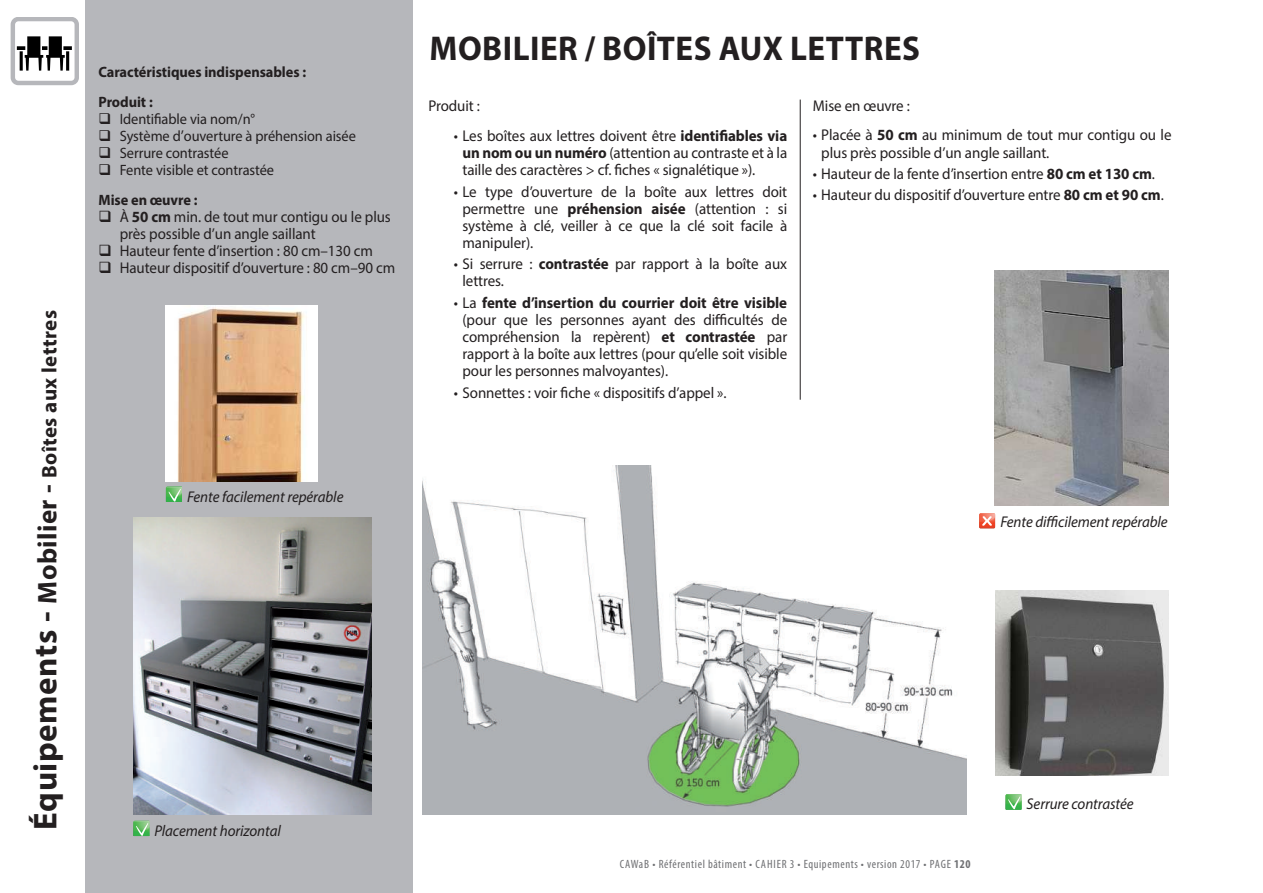
<style>
.page{position:relative;width:1263px;height:893px;background:#fff}
.page>*{position:absolute;margin:0;border:0;box-sizing:border-box;transform-origin:0 0}
.t1{font:700 34.5px "Myriad Pro";letter-spacing:.015em;color:#231f20;scale:.96 1}
.t2{font:700 21px "Myriad Pro";letter-spacing:.015em;color:#231f20}
.t3{font:15.6px/17.1px "Myriad Pro";letter-spacing:-.005em;color:#231f20;text-align:justify;scale:.96 1}
.t4{font:italic 15.6px "Myriad Pro";letter-spacing:-.005em;color:#231f20;scale:.96 1}
.t5{font:15px/17.1px "Myriad Pro";letter-spacing:-.005em;color:#231f20;scale:.96 1}
.t6{font:700 15px/29.8px "Myriad Pro";letter-spacing:-.005em;color:#231f20;scale:.96 1}
.t7{font:condensed 12px "Myriad Pro";letter-spacing:.05em;color:#6f7073}
.s1{font-size:33px}
.s2{font-size:27px}
.s3{font-size:15.6px}
.s4{font-weight:700}
</style>
<div class="page">
<div style="left:85px;top:0;width:327px;height:893px;background:#b6b7bb"></div>
<svg style="left:133px;top:821px;width:16px;height:15px"></svg>
<svg style="left:1005px;top:794px;width:16px;height:15px"></svg>
<hr style="left:800px;top:100px;width:1px;height:300px;background:#231f20">
<img style="left:133px;top:517px;width:238px;height:297px">
<img style="left:422px;top:466px;width:545px;height:348px">
<div style="left:11px;top:17px;width:68px;height:68px;border:4px solid #b6b7bb;border-radius:6px"></div>
<svg style="left:17px;top:36px;width:55px;height:35px"></svg>
<img style="left:994px;top:270px;width:174px;height:236px">
<img style="left:166px;top:306px;width:151px;height:176px">
<svg style="left:166px;top:486px;width:16px;height:16px"></svg>
<svg style="left:979px;top:513px;width:16px;height:15px"></svg>
<img style="left:995px;top:590px;width:173px;height:186px">
<h2 class="t2" style="left:36px;top:830px;width:521px;rotate:-90deg"><span class="s1">Équipements -</span> <span class="s2">Mobilier -</span> Boîtes aux lettres</h2>
<p class="t6" style="left:99px;top:56px;width:218px">Caractéristiques indispensables :<br>Produit :</p>
<p class="t5" style="left:120px;top:110px;width:248px">Identifiable via nom/n°<br>Système d<span class="s3">’</span>ouverture à préhension aisée<br>Serrure contrastée<br>Fente visible et contrastée</p>
<p class="t6" style="left:99px;top:185px;width:105px">Mise en œuvre :</p>
<p class="t3" style="left:120px;top:208px;width:288px;text-align:left">À <span class="s4">50 cm</span> min. de tout mur contigu ou le plus près possible d’un angle saillant<br>Hauteur fente d’insertion : 80 cm–130 cm Hauteur dispositif d’ouverture : 80 cm–90 cm</p>
<h1 class="t1" style="left:429px;top:26px;width:513px">MOBILIER / BOÎTES AUX LETTRES</h1>
<p class="t3" style="left:428px;top:97px;width:55px">Produit :</p>
<p class="t3" style="left:462px;top:127px;width:340px;text-indent:-9px">• Les boîtes aux lettres doivent être <span class="s4">identifiables via un nom ou un numéro</span> (attention au contraste et à la taille des caractères &gt; cf. fiches « signalétique »).</p>
<p class="t3" style="left:462px;top:183px;width:340px;text-indent:-9px">• Le type d’ouverture de la boîte aux lettres doit permettre une <span class="s4">préhension aisée</span> (attention : si système à clé, veiller à ce que la clé soit facile à manipuler).</p>
<p class="t3" style="left:462px;top:255px;width:340px;text-indent:-9px">• Si serrure : <span class="s4">contrastée</span> par rapport à la boîte aux lettres.</p>
<p class="t3" style="left:462px;top:294px;width:340px;text-indent:-9px">• La <span class="s4">fente d’insertion du courrier doit être visible </span>(pour que les personnes ayant des difficultés de compréhension la repèrent) <span class="s4">et contrastée</span> par rapport à la boîte aux lettres (pour qu’elle soit visible pour les personnes malvoyantes).</p>
<p class="t3" style="left:454px;top:383px;width:285px">• Sonnettes : voir fiche « dispositifs d’appel ».</p>
<p class="t3" style="left:813px;top:97px;width:103px">Mise en œuvre :</p>
<p class="t3" style="left:821px;top:126px;width:366px;text-indent:-9px">• Placée à <span class="s4">50 cm</span> au minimum de tout mur contigu ou le plus près possible d’un angle saillant.</p>
<p class="t3" style="left:813px;top:165px;width:358px">• Hauteur de la fente d’insertion entre <span class="s4">80 cm et 130 cm</span>.</p>
<p class="t3" style="left:813px;top:186px;width:367px">• Hauteur du dispositif d’ouverture entre <span class="s4">80 cm et 90 cm</span>.</p>
<p class="t4" style="left:187px;top:487px;width:164px">Fente facilement repérable</p>
<p class="t4" style="left:1000px;top:512px;width:176px">Fente difficilement repérable</p>
<p class="t4" style="left:154px;top:821px;width:133px">Placement horizontal</p>
<p class="t7" style="left:620px;top:857px;width:353px">CAWaB • Référentiel bâtiment • CAHIER 3 • Equipements • version 2017 • PAGE <span class="s4">120</span></p>
<p class="t4" style="left:1026px;top:794px;width:113px">Serrure contrastée</p>
</div>
